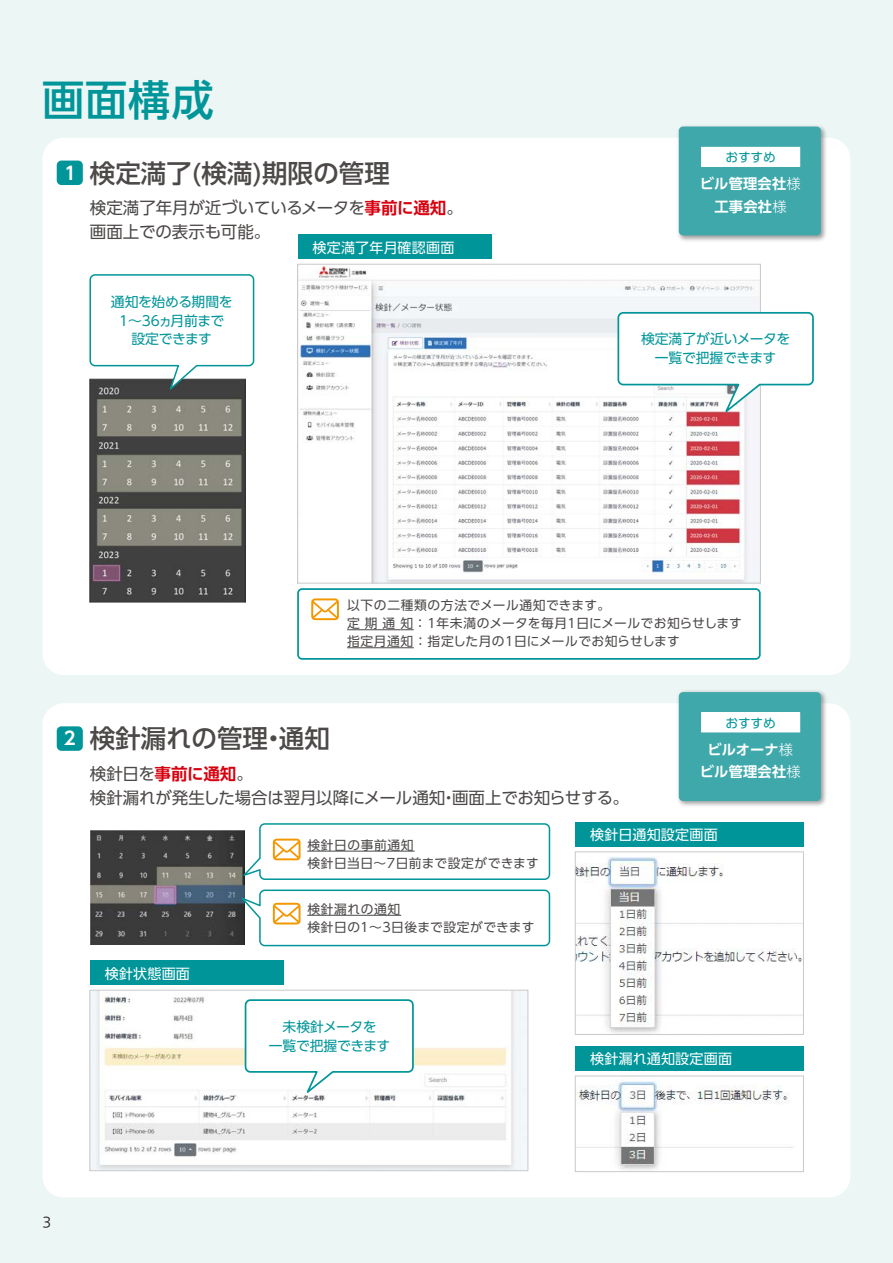
<style>
.page{position:relative;width:893px;height:1263px;background:#ebf6f5}
.page>*{position:absolute;margin:0;border:0;box-sizing:border-box;transform-origin:0 0}
.t1{font:500 42.15px "UD Shin Go Pro";color:#009599}
.t2{font:500 25.5px "UD Shin Go Pro";color:#4c4948}
.t3{font:700 18px "UD Shin Go Pro De";color:#fff}
.t4{font:16.5px/24px "UD Shin Go Pro";letter-spacing:-.01em;color:#4c4948}
.t5{font:700 14.25px/22.6px "UD Shin Go Pro De";letter-spacing:.015em;color:#fff;text-align:center}
.t6{font:14.1px "UD Shin Go Pro";letter-spacing:.015em;color:#fff}
.t7{font:13.8px/18.9px "UD Shin Go Pro";letter-spacing:-.025em;color:#009599;text-align:center}
.t8{font:100 13.5px "Iwa UD Go Hon Pro";color:#221815}
.t9{font:12.75px/18px "UD Shin Go Pro";letter-spacing:.035em;color:#4c4948}
.t10{font:12.75px "UD Shin Go Pro";letter-spacing:-.015em;color:#009599}
.s1{font-family:"UD Shin Go Pro De";font-weight:700;color:#d7000f}
.s2{font-family:"UD Shin Go Pro";font-weight:300}
</style>
<div class="page">
<div style="left:42px;top:138px;width:808px;height:537px;background:#fff;border-radius:21px"></div>
<div style="left:42px;top:703px;width:808px;height:494px;background:#fff;border-radius:21px"></div>
<img style="left:299px;top:266px;width:460px;height:315px">
<img style="left:89px;top:394px;width:156px;height:209px">
<img style="left:90px;top:831px;width:155px;height:114px">
<svg style="left:89px;top:274px;width:166px;height:120px"></svg>
<svg style="left:617px;top:311px;width:197px;height:106px"></svg>
<div style="left:298px;top:234px;width:193px;height:25px;background:#009599"></div>
<img style="left:92px;top:992px;width:434px;height:177px">
<div style="left:90px;top:990px;width:438px;height:181px;border:1px solid #c9caca"></div>
<div style="left:90px;top:960px;width:194px;height:25px;background:#009599"></div>
<img style="left:577px;top:857px;width:225px;height:176px">
<div style="left:575px;top:851px;width:229px;height:184px;border:1px solid #c9caca"></div>
<div style="left:575px;top:822px;width:229px;height:25px;background:#009599"></div>
<img style="left:577px;top:1079px;width:217px;height:91px">
<div style="left:575px;top:1076px;width:229px;height:96px;border:1px solid #c9caca"></div>
<div style="left:575px;top:1046px;width:229px;height:25px;background:#009599"></div>
<img style="left:678px;top:126px;width:148px;height:115px">
<div style="left:679px;top:127px;width:142px;height:108px;background:#3ea8ab;border-radius:4px"></div>
<div style="left:702px;top:147px;width:98px;height:19px;background:#fff"></div>
<div style="left:701px;top:147px;width:99px;height:20px;border:1px solid #fff"></div>
<img style="left:677px;top:690px;width:150px;height:116px">
<div style="left:679px;top:692px;width:142px;height:109px;background:#3ea8ab;border-radius:4px"></div>
<div style="left:702px;top:713px;width:98px;height:19px;background:#fff"></div>
<div style="left:701px;top:712px;width:99px;height:20px;border:1px solid #fff"></div>
<svg style="left:297px;top:588px;width:464px;height:72px"></svg>
<div style="left:57px;top:161px;width:26px;height:24px;background:#009599;border-radius:5px"></div>
<div style="left:57px;top:726px;width:26px;height:25px;background:#009599;border-radius:5px"></div>
<svg style="left:239px;top:823px;width:312px;height:58px"></svg>
<svg style="left:237px;top:889px;width:314px;height:58px"></svg>
<svg style="left:244px;top:998px;width:171px;height:100px"></svg>
<h1 class="t1" style="left:42px;top:65px;width:173px">画面構成</h1>
<h3 class="t3" style="left:64px;top:158px;width:13px">1</h3>
<h2 class="t2" style="left:90px;top:152px;width:302px">検定満了(検満)期限の管理</h2>
<p class="t4" style="left:90px;top:196px;width:375px">検定満了年月が近づいているメータを<span class="s1">事前に通知</span>。画面上での表示も可能。</p>
<p class="t6" style="left:313px;top:236px;width:143px">検定満了年月確認画面</p>
<p class="t7" style="left:111px;top:291px;width:123px">通知を始める期間を<br>1～36ヵ月前まで設定できます</p>
<p class="t10" style="left:725px;top:147px;width:52px">おすすめ</p>
<p class="t5" style="left:700px;top:172px;width:103px">ビル管理会社<span class="s2">様</span>工事会社<span class="s2">様</span></p>
<p class="t7" style="left:641px;top:329px;width:151px">検定満了が近いメータを一覧で把握できます</p>
<p class="t9" style="left:347px;top:596px;width:396px">以下の二種類の方法でメール通知できます。<br>定期通知 ： 1年未満のメータを毎月1日にメールでお知らせします指定月通知 ： 指定した月の1日にメールでお知らせします</p>
<h3 class="t3" style="left:64px;top:724px;width:13px">2</h3>
<h2 class="t2" style="left:90px;top:718px;width:241px">検針漏れの管理・通知</h2>
<p class="t4" style="left:90px;top:761px;width:541px">検針日を<span class="s1">事前に通知</span>。<br>検針漏れが発生した場合は翌月以降にメール通知・画面上でお知らせする。</p>
<p class="t10" style="left:725px;top:712px;width:52px">おすすめ</p>
<p class="t5" style="left:700px;top:738px;width:103px">ビルオーナ<span class="s2">様</span>ビル管理会社<span class="s2">様</span></p>
<p class="t6" style="left:105px;top:962px;width:87px">検針状態画面</p>
<p class="t9" style="left:307px;top:836px;width:233px">検針日の事前通知<br>検針日当日～7日前まで設定ができます</p>
<p class="t9" style="left:307px;top:900px;width:228px">検針漏れの通知<br>検針日の１～3日後まで設定ができます</p>
<p class="t6" style="left:590px;top:823px;width:129px">検針日通知設定画面</p>
<p class="t7" style="left:269px;top:1017px;width:123px">未検針メータを<br>一覧で把握できます</p>
<p class="t6" style="left:590px;top:1047px;width:143px">検針漏れ通知設定画面</p>
<p class="t8" style="left:43px;top:1213px;width:10px">3</p>
</div>
